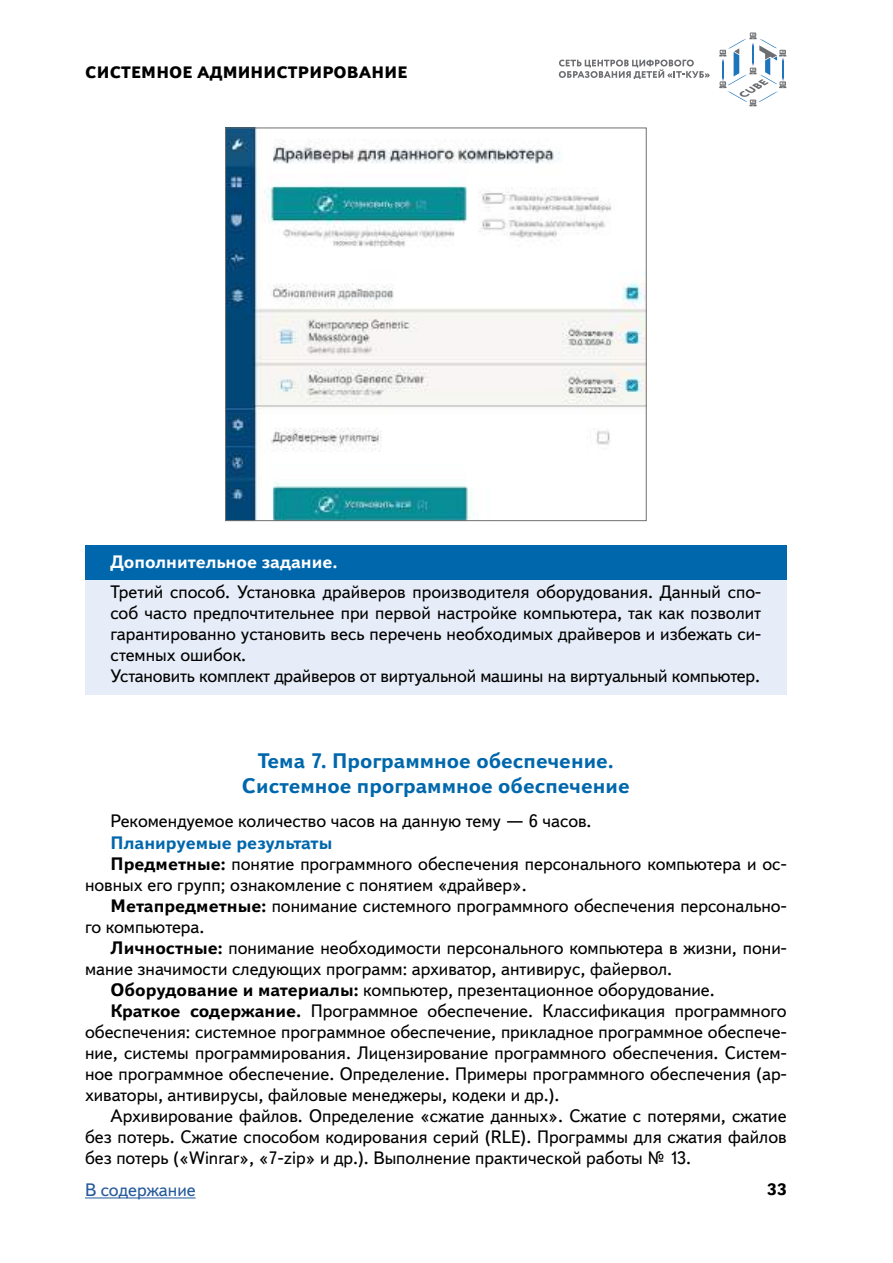
<style>
.page{position:relative;width:893px;height:1263px;background:#fff}
.page>*{position:absolute;margin:0;border:0;box-sizing:border-box;transform-origin:0 0}
.t1{font:700 21px/25.5px "Textbook New";color:#0067ac;text-align:center}
.t2{font:18px/21px "Textbook New";color:#000}
.t3{font:700 18px "Textbook New";color:#fff}
.t4{font:700 18px "Textbook New";color:#0067ac}
.t5{font:18px "Textbook New";color:#265a9b}
.t6{font:800 16.5px "Textbook New";letter-spacing:.01em;color:#000}
.t7{font:700 16.5px "Textbook New";color:#000}
.s1{font-weight:700}
</style>
<div class="page">
<hr style="left:85px;top:1197px;width:111px;height:1px;background:#265a9b">
<svg style="left:719px;top:33px;width:67px;height:73px"></svg>
<svg style="left:559px;top:60px;width:151px;height:19px"></svg>
<div style="left:85px;top:546px;width:702px;height:35px;background:#0067ac"></div>
<div style="left:85px;top:580px;width:702px;height:93px;background:#e7edf8"></div>
<div style="left:85px;top:664px;width:702px;height:30px;background:#e7edf8"></div>
<img style="left:227px;top:130px;width:418px;height:389px">
<p class="t6" style="left:85px;top:62px;width:324px">СИСТЕМНОЕ АДМИНИСТРИРОВАНИЕ</p>
<p class="t3" style="left:111px;top:551px;width:229px">Дополнительное задание.</p>
<p class="t2" style="left:111px;top:581px;width:652px">Третий способ. Установка драйверов производителя оборудования. Данный спо&shy;соб часто предпочтительнее при первой настройке компьютера, так как позволит гарантированно установить весь перечень необходимых драйверов и избежать си&shy;стемных ошибок.<br>Установить комплект драйверов от виртуальной машины на виртуальный компьютер.</p>
<p class="t1" style="left:242px;top:748px;width:389px">Тема 7. Программное обеспечение.<br>Системное программное обеспечение</p>
<p class="t2" style="left:111px;top:811px;width:483px">Рекомендуемое количество часов на данную тему — 6 часов.</p>
<p class="t4" style="left:111px;top:831px;width:223px">Планируемые результаты</p>
<p class="t2" style="left:111px;top:853px;width:678px"><span class="s1">Предметные:</span> понятие программного обеспечения персонального компьютера и ос-</p>
<p class="t2" style="left:85px;top:874px;width:443px">новных его групп; ознакомление с понятием «драйвер».</p>
<p class="t2" style="left:111px;top:895px;width:678px"><span class="s1">Метапредметные:</span> понимание системного программного обеспечения персонально-</p>
<p class="t2" style="left:85px;top:916px;width:121px">го компьютера.</p>
<p class="t2" style="left:111px;top:937px;width:678px"><span class="s1">Личностные:</span> понимание необходимости персонального компьютера в жизни, пони-</p>
<p class="t2" style="left:85px;top:958px;width:589px">мание значимости следующих программ: архиватор, антивирус, файервол.</p>
<p class="t2" style="left:111px;top:979px;width:606px"><span class="s1">Оборудование и материалы:</span> компьютер, презентационное оборудование.</p>
<p class="t2" style="left:111px;top:1000px;width:678px"><span class="s1">Краткое содержание.</span> Программное обеспечение. Классификация программного</p>
<p class="t2" style="left:85px;top:1021px;width:703px">обеспечения: системное программное обеспечение, прикладное программное обеспече-</p>
<p class="t2" style="left:85px;top:1042px;width:703px">ние, системы программирования. Лицензирование программного обеспечения. Систем-</p>
<p class="t2" style="left:85px;top:1063px;width:703px">ное программное обеспечение. Определение. Примеры программного обеспечения (ар-</p>
<p class="t2" style="left:85px;top:1084px;width:476px">хиваторы, антивирусы, файловые менеджеры, кодеки и др.).</p>
<p class="t2" style="left:111px;top:1105px;width:678px">Архивирование файлов. Определение «сжатие данных». Сжатие с потерями, сжатие</p>
<p class="t2" style="left:85px;top:1126px;width:703px">без потерь. Сжатие способом кодирования серий (RLE). Программы для сжатия файлов</p>
<p class="t2" style="left:85px;top:1147px;width:608px">без потерь («Winrar», «7-zip» и др.). Выполнение практической работы № 13.</p>
<p class="t5" style="left:85px;top:1179px;width:112px">В содержание</p>
<p class="t7" style="left:767px;top:1179px;width:21px">33</p>
</div>
